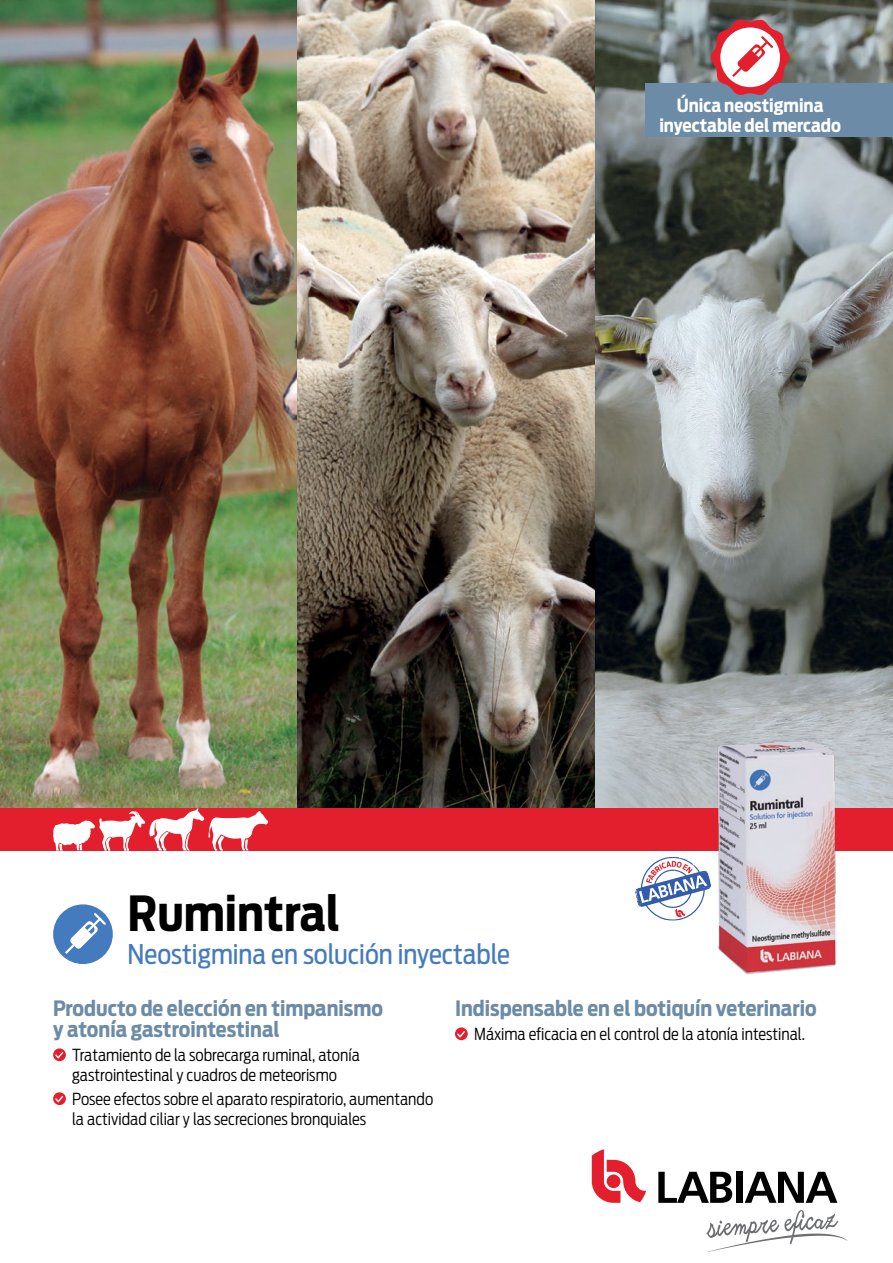
<style>
.page{position:relative;width:893px;height:1263px;background:#fff}
.page>*{position:absolute;margin:0;border:0;box-sizing:border-box;transform-origin:0 0}
.t1{font:700 48px "Antenna Cond";color:#000}
.t2{font:27px "Antenna Cond";color:#447bbe}
.t3{font:700 21px/21px "Antenna Cond";color:#6b8ba7}
.t4{font:700 18px/19.5px "Antenna Cond";color:#fff;text-align:center}
.t5{font:300 16.5px/19.8px "Antenna Cond";color:#000}
</style>
<div class="page">
<img style="left:0;top:0;width:893px;height:808px">
<div style="left:0;top:808px;width:893px;height:42px;background:#e31f2d"></div>
<div style="left:53px;top:904px;width:60px;height:60px;background:#447bbe;border-radius:50%"></div>
<svg style="left:65px;top:913px;width:41px;height:41px"></svg>
<svg style="left:53px;top:1048px;width:13px;height:13px"></svg>
<svg style="left:53px;top:1092px;width:13px;height:13px"></svg>
<svg style="left:455px;top:1027px;width:13px;height:13px"></svg>
<div style="left:645px;top:84px;width:248px;height:53px;background:#6b8ba7"></div>
<svg style="left:711px;top:19px;width:78px;height:76px"></svg>
<svg style="left:53px;top:808px;width:215px;height:43px"></svg>
<svg style="left:658px;top:1172px;width:74px;height:31px"></svg>
<div style="left:736px;top:1172px;width:6px;height:31px;background:#000"></div>
<svg style="left:745px;top:1172px;width:92px;height:31px"></svg>
<svg style="left:592px;top:1149px;width:54px;height:54px"></svg>
<svg style="left:706px;top:1210px;width:141px;height:42px"></svg>
<img style="left:692px;top:728px;width:182px;height:247px">
<svg style="left:635px;top:857px;width:76px;height:64px"></svg>
<p class="t4" style="left:659px;top:96px;width:183px">Única neostigmina inyectable del mercado</p>
<h1 class="t1" style="left:128px;top:885px;width:214px">Rumintral</h1>
<h2 class="t2" style="left:128px;top:938px;width:384px">Neostigmina en solución inyectable</h2>
<p class="t3" style="left:53px;top:998px;width:331px">Producto de elección en timpanismo y atonía gastrointestinal</p>
<p class="t5" style="left:72px;top:1045px;width:289px">Tratamiento de la sobrecarga ruminal, atonía gastrointestinal y cuadros de meteorismo</p>
<p class="t5" style="left:72px;top:1089px;width:363px">Posee efectos sobre el aparato respiratorio, aumentando la actividad ciliar y las secreciones bronquiales</p>
<p class="t3" style="left:455px;top:998px;width:363px">Indispensable en el botiquín veterinario</p>
<p class="t5" style="left:474px;top:1024px;width:333px">Máxima eficacia en el control de la atonía intestinal.</p>
</div>
